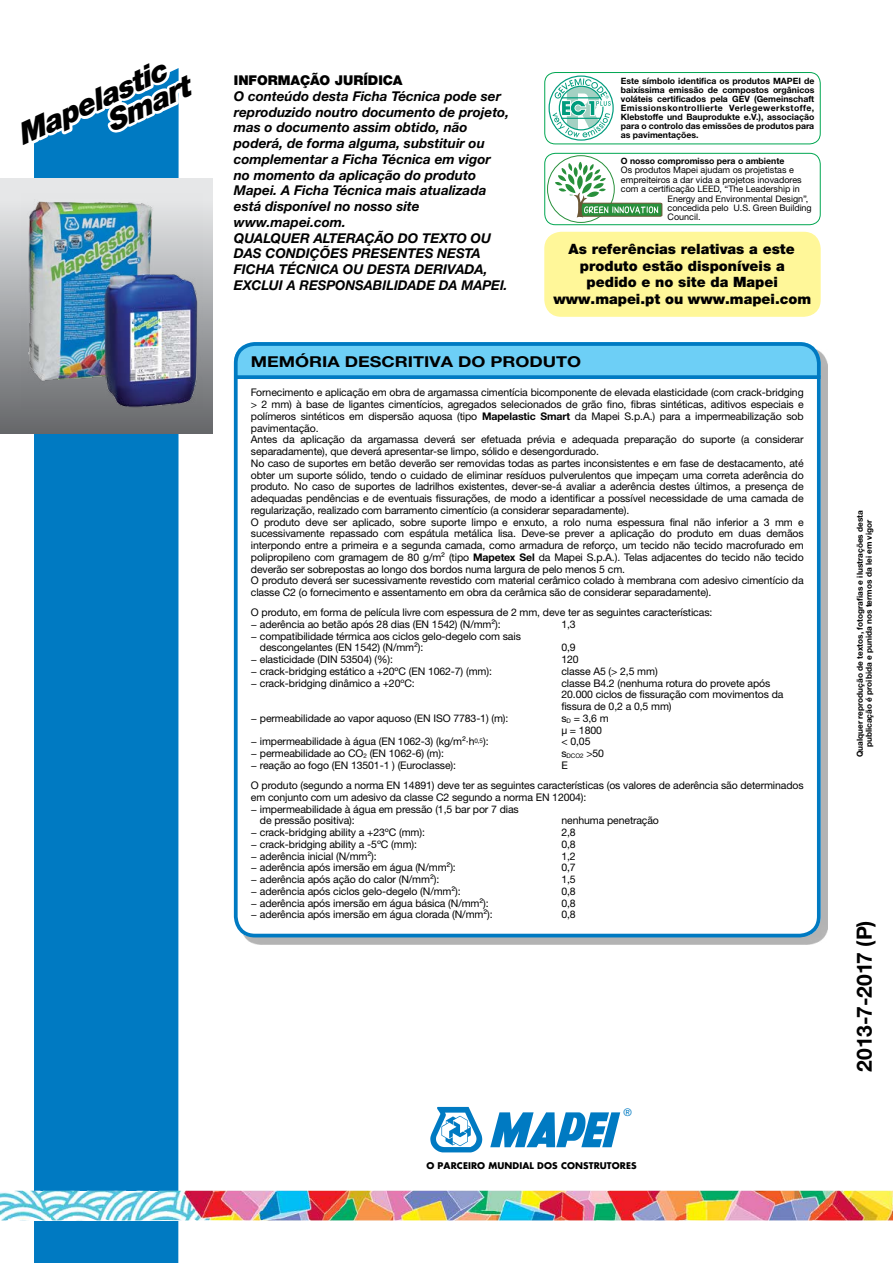
<style>
.page{position:relative;width:893px;height:1263px;background:#fff}
.page>*{position:absolute;margin:0;border:0;box-sizing:border-box;transform-origin:0 0}
.t1{font:italic 900 29.4px/25.5px "Helvetica Neue LTW1 G";color:#000}
.t2{font:700 21px "Helvetica Neue LTW1 G";letter-spacing:-.015em;color:#000}
.t3{font:700 15px "Helvetica Neue LTW1 G";color:#000;scale:1.2 1}
.t4{font:900 14.25px/16.5px "Helvetica Neue LTW1 G";color:#000;text-align:center}
.t5{font:italic 700 13.5px/15.8px "Helvetica Neue LTW1 G";color:#000}
.t6{font:900 13.5px "Helvetica Neue LTW1 G";color:#000}
.t7{font:10.5px/11.7px "Helvetica Neue LTW1 G";letter-spacing:-.01em;color:#000}
.t8{font:10.5px "Helvetica Neue LTW1 G";color:#007ac2}
.t9{font:9px "Helvetica Neue LTW1 G";color:#000}
.t10{font:700 9px "Futura";letter-spacing:.01em;color:#000}
.t11{font:700 8.7px/9px "Helvetica Neue LTW1 G";color:#000;text-align:justify}
.t12{font:700 8.25px/9px "Helvetica Neue LTW1 G";color:#000;text-align:center}
.s1{font-weight:700}
</style>
<div class="page">
<div style="left:34px;top:434px;width:145px;height:829px;background:#007ac2"></div>
<img style="left:0;top:1191px;width:893px;height:29px">
<svg style="left:16px;top:68px;width:181px;height:111px"></svg>
<div style="left:241px;top:349px;width:587px;height:595px;background:#000;opacity:.3"></div>
<svg style="left:234px;top:379px;width:587px;height:556px"></svg>
<div style="left:234px;top:342px;width:587px;height:34px;background:#6dcff6"></div>
<svg style="left:239px;top:375px;width:577px;height:4px;background:#0780c5"></svg>
<div style="left:234px;top:342px;width:587px;height:595px;border:4px solid #007ac2;border-radius:19px"></div>
<div style="left:544px;top:232px;width:277px;height:85px;background:#fff799;border-radius:17px"></div>
<svg style="left:490px;top:1112px;width:130px;height:35px"></svg>
<svg style="left:430px;top:1107px;width:52px;height:45px"></svg>
<div style="left:0;top:179px;width:213px;height:255px;background:linear-gradient(to bottom,#eef0f1,#646669)"></div>
<img style="left:22px;top:193px;width:180px;height:216px">
<div style="left:544px;top:72px;width:277px;height:72px;border:1px solid #00a651;border-radius:11px"></div>
<svg style="left:549px;top:75px;width:65px;height:66px"></svg>
<div style="left:544px;top:153px;width:277px;height:72px;border:1px solid #00a651;border-radius:11px"></div>
<svg style="left:547px;top:156px;width:67px;height:66px"></svg>
<div style="left:547px;top:155px;width:67px;height:68px;border:1px solid #28903b;border-radius:50%"></div>
<svg style="left:555px;top:162px;width:107px;height:56px"></svg>
<h1 class="t1" style="left:92px;top:88px;width:91px;text-indent:-86px;rotate:-25deg">Mapelastic<br>Smart</h1>
<p class="t6" style="left:234px;top:72px;width:170px">INFORMAÇÃO JURÍDICA</p>
<p class="t5" style="left:234px;top:88px;width:277px">O conteúdo desta Ficha Técnica pode ser reproduzido noutro documento de projeto, mas o documento assim obtido, não poderá, de forma alguma, substituir ou complementar a Ficha Técnica em vigor no momento da aplicação do produto Mapei. A Ficha Técnica mais atualizada está disponível no nosso site www.mapei.com.<br>QUALQUER ALTERAÇÃO DO TEXTO OU DAS CONDIÇÕES PRESENTES NESTA FICHA TÉCNICA OU DESTA DERIVADA, EXCLUI A RESPONSABILIDADE DA MAPEI.</p>
<p class="t11" style="left:621px;top:77px;width:195px">Este símbolo identifica os produtos MAPEI de baixíssima emissão de compostos orgânicos voláteis certificados pela GEV (Gemeinschaft Emissionskontrollierte Verlegewerkstoffe, Klebstoffe und Bauprodukte e.V.), associação para o controlo das emissões de produtos para as pavimentações.</p>
<p class="t11" style="left:621px;top:156px;width:165px">O nosso compromisso pera o ambiente</p>
<p class="t9" style="left:621px;top:164px;width:175px">Os produtos Mapei ajudam os projetistas e</p>
<p class="t9" style="left:621px;top:174px;width:182px">empreiteiros a dar vida a projetos inovadores</p>
<p class="t9" style="left:621px;top:183px;width:181px">com a certificação LEED, “The Leadership in</p>
<p class="t9" style="left:668px;top:193px;width:142px">Energy and Environmental Design”,</p>
<p class="t9" style="left:668px;top:202px;width:146px">concedida pelo U.S. Green Building</p>
<p class="t9" style="left:668px;top:212px;width:35px">Council.</p>
<h3 class="t4" style="left:553px;top:241px;width:259px">As referências relativas a este produto estão disponíveis a pedido e no site da Mapei www.mapei.pt ou www.mapei.com</h3>
<h3 class="t3" style="left:251px;top:352px;width:277px">MEMÓRIA DESCRITIVA DO PRODUTO</h3>
<p class="t7" style="left:251px;top:387px;width:554px">Fornecimento e aplicação em obra de argamassa cimentícia bicomponente de elevada elasticidade (com crack-bridging &gt; 2 mm) à base de ligantes cimentícios, agregados selecionados de grão fino, fibras sintéticas, aditivos especiais e polímeros sintéticos em dispersão aquosa (tipo <span class="s1">Mapelastic Smart</span> da Mapei S.p.A.) para a impermeabilização sob pavimentação.<br>Antes da aplicação da argamassa deverá ser efetuada prévia e adequada preparação do suporte (a considerar separadamente), que deverá apresentar-se limpo, sólido e desengordurado.<br>No caso de suportes em betão deverão ser removidas todas as partes inconsistentes e em fase de destacamento, até obter um suporte sólido, tendo o cuidado de eliminar resíduos pulverulentos que impeçam uma correta aderência do produto. No caso de suportes de ladrilhos existentes, dever-se-á avaliar a aderência destes últimos, a presença de adequadas pendências e de eventuais fissurações, de modo a identificar a possível necessidade de uma camada de regularização, realizado com barramento cimentício (a considerar separadamente).<br>O produto deve ser aplicado, sobre suporte limpo e enxuto, a rolo numa espessura final não inferior a 3 mm e sucessivamente repassado com espátula metálica lisa. Deve-se prever a aplicação do produto em duas demãos interpondo entre a primeira e a segunda camada, como armadura de reforço, um tecido não tecido macrofurado em polipropileno com gramagem de 80 g/m² (tipo <span class="s1">Mapetex Sel</span> da Mapei S.p.A.). Telas adjacentes do tecido não tecido deverão ser sobrepostas ao longo dos bordos numa largura de pelo menos 5 cm.<br>O produto deverá ser sucessivamente revestido com material cerâmico colado à membrana com adesivo cimentício da classe C2 (o fornecimento e assentamento em obra da cerâmica são de considerar separadamente).</p>
<p class="t7" style="left:251px;top:607px;width:463px">O produto, em forma de película livre com espessura de 2 mm, deve ter as seguintes características: − aderência ao betão após 28 dias (EN 1542) (N/mm²):</p>
<p class="t7" style="left:561px;top:618px;width:16px">1,3</p>
<p class="t7" style="left:260px;top:630px;width:263px;text-indent:-9px">− compatibilidade térmica aos ciclos gelo-degelo com sais descongelantes (EN 1542) (N/mm²):</p>
<p class="t7" style="left:561px;top:642px;width:16px">0,9</p>
<p class="t7" style="left:251px;top:653px;width:144px">− elasticidade (DIN 53504) (%):</p>
<p class="t7" style="left:561px;top:653px;width:19px">120</p>
<p class="t7" style="left:251px;top:665px;width:243px">− crack-bridging estático a +20ºC (EN 1062-7) (mm):</p>
<p class="t7" style="left:561px;top:665px;width:98px">classe A5 (&gt; 2,5 mm)</p>
<p class="t7" style="left:251px;top:677px;width:165px">− crack-bridging dinâmico a +20ºC:</p>
<p class="t7" style="left:561px;top:677px;width:223px">classe B4.2 (nenhuma rotura do provete após<br>20.000 ciclos de fissuração com movimentos da fissura de 0,2 a 0,5 mm)</p>
<p class="t7" style="left:251px;top:712px;width:259px">− permeabilidade ao vapor aquoso (EN ISO 7783-1) (m):</p>
<p class="t7" style="left:561px;top:712px;width:49px">s<sub>D</sub> = 3,6 m µ = 1800</p>
<p class="t7" style="left:251px;top:736px;width:239px">− impermeabilidade à água (EN 1062-3) (kg/m²·h<sup>0,5</sup>):</p>
<p class="t7" style="left:561px;top:736px;width:31px">&lt; 0,05</p>
<p class="t7" style="left:251px;top:747px;width:195px">− permeabilidade ao CO<sub>2</sub> (EN 1062-6) (m):</p>
<p class="t7" style="left:561px;top:747px;width:44px">s<sub>DCO2</sub> &gt;50</p>
<p class="t7" style="left:251px;top:759px;width:207px">− reação ao fogo (EN 13501-1 ) (Euroclasse):</p>
<p class="t7" style="left:251px;top:755px;width:554px;line-height:20.2px;text-indent:310px">E<br>O produto (segundo a norma EN 14891) deve ter as seguintes características (os valores de aderência são determinados</p>
<p class="t7" style="left:251px;top:791px;width:337px">em conjunto com um adesivo da classe C2 segundo a norma EN 12004):</p>
<p class="t7" style="left:251px;top:803px;width:269px">− impermeabilidade à água em pressão (1,5 bar por 7 dias</p>
<p class="t7" style="left:260px;top:815px;width:96px">de pressão positiva):</p>
<p class="t7" style="left:561px;top:815px;width:99px">nenhuma penetração</p>
<p class="t7" style="left:251px;top:826px;width:176px">− crack-bridging ability a +23ºC (mm):</p>
<p class="t7" style="left:561px;top:826px;width:16px">2,8</p>
<p class="t7" style="left:251px;top:838px;width:168px">− crack-bridging ability a -5ºC (mm):</p>
<p class="t7" style="left:561px;top:838px;width:16px">0,8</p>
<p class="t7" style="left:251px;top:850px;width:127px">− aderência inicial (N/mm²):</p>
<p class="t7" style="left:561px;top:850px;width:16px">1,2</p>
<p class="t7" style="left:251px;top:862px;width:206px">− aderência após imersão em água (N/mm²):</p>
<p class="t7" style="left:561px;top:862px;width:16px">0,7</p>
<p class="t7" style="left:251px;top:873px;width:190px">− aderência após ação do calor (N/mm²):</p>
<p class="t7" style="left:561px;top:873px;width:16px">1,5</p>
<p class="t7" style="left:251px;top:885px;width:211px">− aderência após ciclos gelo-degelo (N/mm²):</p>
<p class="t7" style="left:561px;top:885px;width:16px">0,8</p>
<p class="t7" style="left:251px;top:897px;width:239px">− aderência após imersão em água básica (N/mm²):</p>
<p class="t7" style="left:561px;top:897px;width:16px">0,8</p>
<p class="t7" style="left:251px;top:909px;width:243px">− aderência após imersão em água clorada (N/mm²):</p>
<p class="t7" style="left:561px;top:909px;width:16px">0,8</p>
<p class="t8" style="left:624px;top:1106px;width:10px">®</p>
<p class="t10" style="left:426px;top:1160px;width:212px">O PARCEIRO MUNDIAL DOS CONSTRUTORES</p>
<p class="t12" style="left:855px;top:757px;width:249px;rotate:-90deg">Qualquer reprodução de textos, fotografias e ilustrações desta publicação é proibida e punida nos termos da lei em vigor</p>
<h2 class="t2" style="left:851px;top:1071px;width:153px;rotate:-90deg">2013-7-2017 (P)</h2>
</div>
